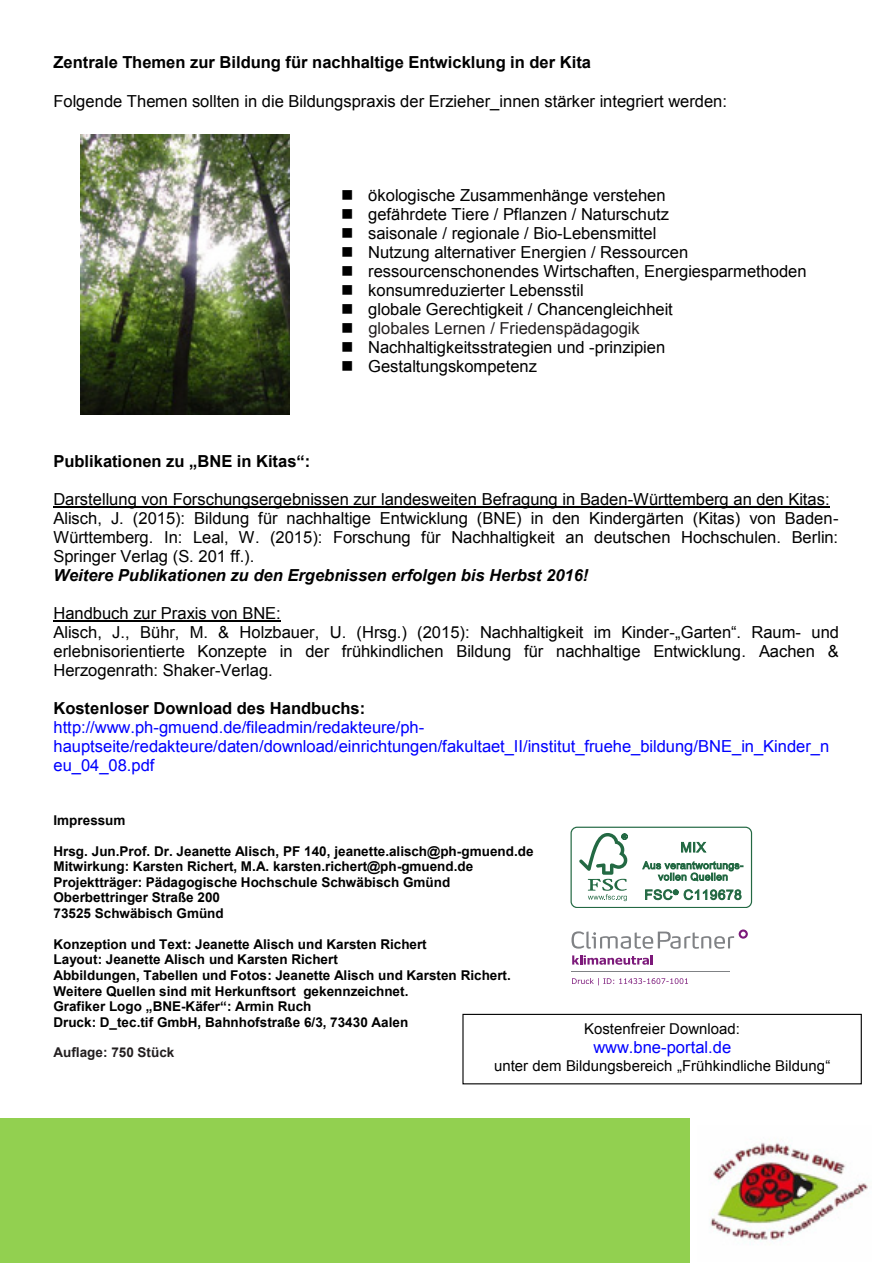
<style>
.page{position:relative;width:893px;height:1263px;background:#fff}
.page>*{position:absolute;margin:0;border:0;box-sizing:border-box;transform-origin:0 0}
.t1{font:16.5px/19px "Arial";color:#000}
.t2{font:16.5px/19px "Arial";color:#00f}
.t3{font:700 16.5px "Arial";color:#000}
.t4{font:16.5px "Arial";color:#231f20}
.t5{font:15px "Arial";color:#000}
.t6{font:700 13.5px/15.6px "Arial";color:#000}
.t7{font:700 13.5px "Arial";color:#231f20}
.s1{font-style:inherit}
.s2{font-weight:700;font-style:italic}
.s3{font-weight:700;color:#000}
</style>
<div class="page">
<div style="left:462px;top:1014px;width:400px;height:70px;border:1px solid #000"></div>
<img style="left:80px;top:134px;width:209px;height:281px">
<hr style="left:53px;top:507px;width:777px;height:1px;background:#000">
<hr style="left:53px;top:621px;width:228px;height:1px;background:#000">
<img style="left:710px;top:1142px;width:158px;height:99px">
<div style="left:0;top:1118px;width:689px;height:145px;background:#92d050"></div>
<div style="left:570px;top:827px;width:182px;height:81px;border:1px solid #236943;border-radius:6px"></div>
<svg style="left:579px;top:833px;width:49px;height:68px"></svg>
<svg style="left:642px;top:841px;width:101px;height:40px"></svg>
<svg style="left:645px;top:889px;width:97px;height:11px"></svg>
<svg style="left:572px;top:955px;width:81px;height:10px"></svg>
<hr style="left:572px;top:971px;width:158px;height:1px;background:#808285">
<svg style="left:571px;top:929px;width:177px;height:20px"></svg>
<svg style="left:572px;top:978px;width:116px;height:7px"></svg>
<p class="t3" style="left:53px;top:52px;width:539px">Zentrale Themen zur Bildung für nachhaltige Entwicklung in der Kita</p>
<p class="t1" style="left:53px;top:91px;width:675px">Folgende Themen sollten in die Bildungspraxis der Erzieher_innen stärker integriert werden:</p>
<p class="t1" style="left:341px;top:186px;width:326px">■ ökologische Zusammenhänge verstehen</p>
<p class="t1" style="left:341px;top:205px;width:329px">■ gefährdete Tiere / Pflanzen / Naturschutz</p>
<p class="t1" style="left:341px;top:224px;width:317px">■ saisonale / regionale / Bio-Lebensmittel</p>
<p class="t1" style="left:341px;top:243px;width:349px">■ Nutzung alternativer Energien / Ressourcen</p>
<p class="t1" style="left:341px;top:262px;width:467px">■ ressourcenschonendes Wirtschaften, Energiesparmethoden</p>
<p class="t1" style="left:341px;top:281px;width:244px">■ konsumreduzierter Lebensstil</p>
<p class="t1" style="left:341px;top:300px;width:333px">■ globale Gerechtigkeit / Chancengleichheit ■</p>
<p class="t4" style="left:368px;top:318px;width:273px">globales Lernen / Friedenspädagogik</p>
<p class="t1" style="left:486px;top:319px;width:151px">, Friedenspädagogik</p>
<p class="t1" style="left:341px;top:338px;width:326px">■ Nachhaltigkeitsstrategien und -prinzipien</p>
<p class="t1" style="left:341px;top:357px;width:197px">■ Gestaltungskompetenz</p>
<p class="t3" style="left:53px;top:450px;width:258px">Publikationen <span class="s1">zu „BNE in Kitas“</span>:</p>
<p class="t1" style="left:53px;top:490px;width:787px">Darstellung von Forschungsergebnissen zur landesweiten Befragung in Baden-Württemberg an den Kitas:<br>Alisch, J. (2015): Bildung für nachhaltige Entwicklung (BNE) in den Kindergärten (Kitas) von Baden-Württemberg. In: Leal, W. (2015): Forschung für Nachhaltigkeit an deutschen Hochschulen. Berlin:<br>Springer Verlag (S. 201 ff.).<br><span class="s2">Weitere Publikationen zu den Ergebnissen erfolgen bis Herbst 2016!</span></p>
<p class="t1" style="left:53px;top:604px;width:787px">Handbuch zur Praxis von BNE:<br>Alisch, J., Bühr, M. &amp; Holzbauer, U. (Hrsg.) (2015): Nachhaltigkeit im Kinder-<span class="s1">„Garten“. Raum</span>- und erlebnisorientierte Konzepte in der frühkindlichen Bildung für nachhaltige Entwicklung. Aachen &amp; Herzogenrath: Shaker-Verlag.</p>
<p class="t2" style="left:54px;top:698px;width:777px"><span class="s3">Kostenloser Download des Handbuchs:<br></span>http://www.ph-gmuend.de/fileadmin/redakteure/ph&shy;hauptseite/redakteure/daten/download/einrichtungen/fakultaet_II/institut_fruehe_bildung/BNE_in_Kinder_n eu_04_08.pdf</p>
<p class="t6" style="left:53px;top:812px;width:74px">Impressum</p>
<p class="t6" style="left:53px;top:844px;width:482px">Hrsg. Jun.Prof. Dr. Jeanette Alisch, PF 140, jeanette.alisch@ph-gmuend.de Mitwirkung: Karsten Richert, M.A. karsten.richert@ph-gmuend.de Projektträger: Pädagogische Hochschule Schwäbisch Gmünd Oberbettringer Straße 200<br>73525 Schwäbisch Gmünd</p>
<p class="t6" style="left:53px;top:937px;width:459px">Konzeption und Text: Jeanette Alisch und Karsten Richert<br>Layout: Jeanette Alisch und Karsten Richert<br>Abbildungen, Tabellen und Fotos: Jeanette Alisch und Karsten Richert.<br>Weitere Quellen sind mit Herkunftsort gekennzeichnet.<br>Grafiker Logo <span class="s1">„BNE</span>-<span class="s1">Käfer“</span>: Armin Ruch<br>Druck: D_tec.tif GmbH, Bahnhofstraße 6/3, 73430 Aalen</p>
<p class="t6" style="left:76px;top:1045px;width:5px">l</p>
<p class="t6" style="left:107px;top:1045px;width:65px">750 Stück</p>
<p class="t5" style="left:584px;top:1019px;width:157px">Kostenfreier Download:</p>
<p class="t2" style="left:593px;top:1038px;width:139px">www.bne-portal.de</p>
<p class="t5" style="left:494px;top:1055px;width:338px">unter dem Bildungsbereich <span class="s1">„F</span>rühkindliche Bildung<span class="s1">“</span></p>
<p class="t7" style="left:54px;top:1043px;width:122px">Auflage: 750 Stück</p>
</div>
